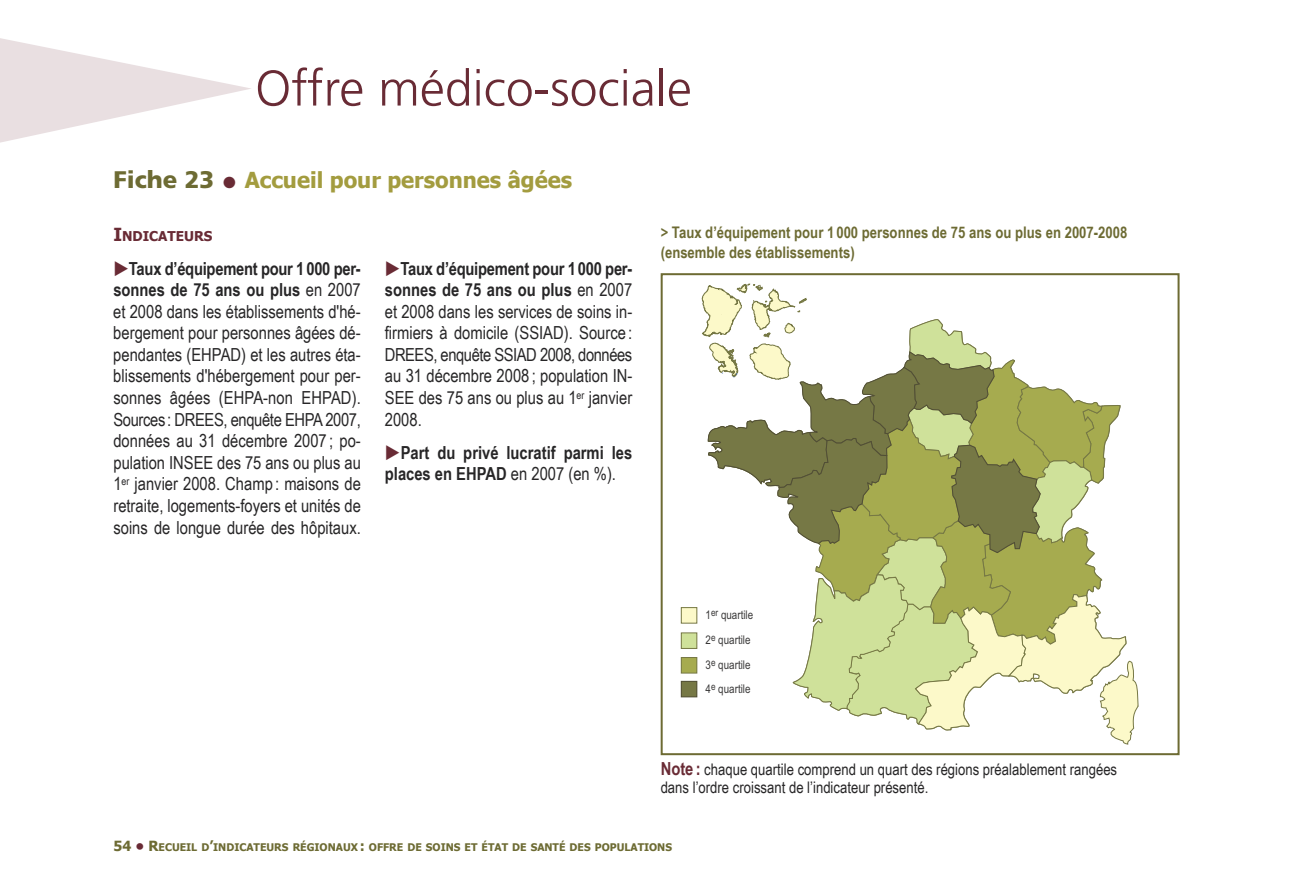
<style>
.page{position:relative;width:1293px;height:879px;background:#fff}
.page>*{position:absolute;margin:0;border:0;box-sizing:border-box;transform-origin:0 0}
.t1{font:300 50px "Frutiger";color:#692b35}
.t2{font:700 22px "Tahoma";color:#a39c3f}
.t3{font:18px/21.6px "Arial Narrow";color:#272627;text-align:justify}
.t4{font:700 18px/21px "Arial Narrow";color:#272627}
.t5{font:16px/18px "Arial Narrow";color:#272627}
.t6{font:700 16px/20px "Arial Narrow";color:#6d6b33}
.t7{font:700 13.6px "Tahoma";color:#692b35}
.t8{font:12px/24.6px "Arial Narrow+UIUPHC";color:#393838}
.t9{font:700 10.4px "Tahoma";color:#6d6b33}
.s1{font-family:"Frutiger";font-weight:900;font-size:24px;color:#6d6b33}
.s2{color:#692b35}
.s3{font-size:18px}
.s4{font-weight:700}
.s5{font-weight:400}
.s6{font-weight:700;font-size:18px;color:#692b35}
.s7{font-size:14px}
.s8{font-size:14px;color:#692b35}
</style>
<div class="page">
<svg style="left:0;top:38px;width:251px;height:105px"></svg>
<svg style="left:702px;top:284px;width:436px;height:460px"></svg>
<div style="left:660px;top:273px;width:519px;height:482px;border:2px solid #6d6b33"></div>
<div style="left:675px;top:601px;width:84px;height:100px;background:#fff"></div>
<div style="left:681px;top:607px;width:16px;height:16px;background:#fcf9c9"></div>
<div style="left:681px;top:607px;width:16px;height:16px;border:1px solid #767845"></div>
<div style="left:681px;top:633px;width:16px;height:15px;background:#cfe19a"></div>
<div style="left:681px;top:632px;width:16px;height:17px;border:1px solid #767845"></div>
<div style="left:681px;top:657px;width:16px;height:16px;background:#a6ab4f"></div>
<div style="left:681px;top:657px;width:16px;height:16px;border:1px solid #767845"></div>
<div style="left:681px;top:681px;width:16px;height:16px;background:#767845"></div>
<div style="left:681px;top:681px;width:16px;height:16px;border:1px solid #524f36"></div>
<h1 class="t1" style="left:255px;top:68px;width:438px">Offre médico-sociale</h1>
<p class="t2" style="left:113px;top:166px;width:460px"><span class="s1">Fiche 23</span> <span class="s2">●</span> ACCUEIL POUR PERSONNES ÂGÉES</p>
<p class="t7" style="left:113px;top:227px;width:100px"><span class="s3">I</span>NDICATEURS</p>
<p class="t3" style="left:113px;top:258px;width:249px"><span class="s2">◆</span><span class="s4">Taux d’équipement pour 1000 per&shy;sonnes de 75 ans ou plus</span> en 2007 et 2008 dans les établissements d'hé&shy;bergement pour personnes âgées dé&shy;pendantes (EHPAD) et les autres éta&shy;blissements d'hébergement pour per&shy;sonnes âgées (EHPA-non EHPAD).<br>Sources: DREES, enquête EHPA 2007, données au 31 décembre 2007 ; po&shy;pulation INSEE des 75 ans ou plus au 1<sup>er</sup> janvier 2008. Champ : maisons de retraite, logements-foyers et unités de soins de longue durée des hôpitaux.</p>
<p class="t3" style="left:385px;top:258px;width:249px"><span class="s2">◆</span><span class="s4">Taux d’équipement pour 1000 per&shy;sonnes de 75 ans ou plus</span> en 2007 et 2008 dans les services de soins in&shy;firmiers à domicile (SSIAD). Source :<br>DREES, enquête SSIAD 2008, données au 31 décembre 2008 ; population IN-SEE des 75 ans ou plus au 1<sup>er</sup> janvier 2008.</p>
<p class="t4" style="left:385px;top:442px;width:249px"><span class="s2">◆</span>Part du privé lucratif parmi les places en EHPAD <span class="s5">en 2007 (en %).</span></p>
<p class="t6" style="left:660px;top:223px;width:468px">&gt; Taux d’équipement pour 1 000 personnes de 75 ans ou plus en 2007-2008 (ensemble des établissements)</p>
<p class="t8" style="left:705px;top:602px;width:49px">1<sup>er</sup> quartile<br>2<sup>e</sup> quartile<br>3<sup>e</sup> quartile<br>4<sup>e</sup> quartile</p>
<p class="t5" style="left:660px;top:760px;width:458px"><span class="s6">Note:</span> chaque quartile comprend un quart des régions préalablement rangées dans l’ordre croissant de l’indicateur présenté.</p>
<p class="t9" style="left:113px;top:840px;width:560px"><span class="s7">54</span> <span class="s8">•</span> <span class="s7">R</span>ECUEIL D<span class="s7">’</span>INDICATEURS RÉGIONAUX <span class="s7">:</span> OFFRE DE SOINS ET ÉTAT DE SANTÉ DES POPULATIONS</p>
</div>
